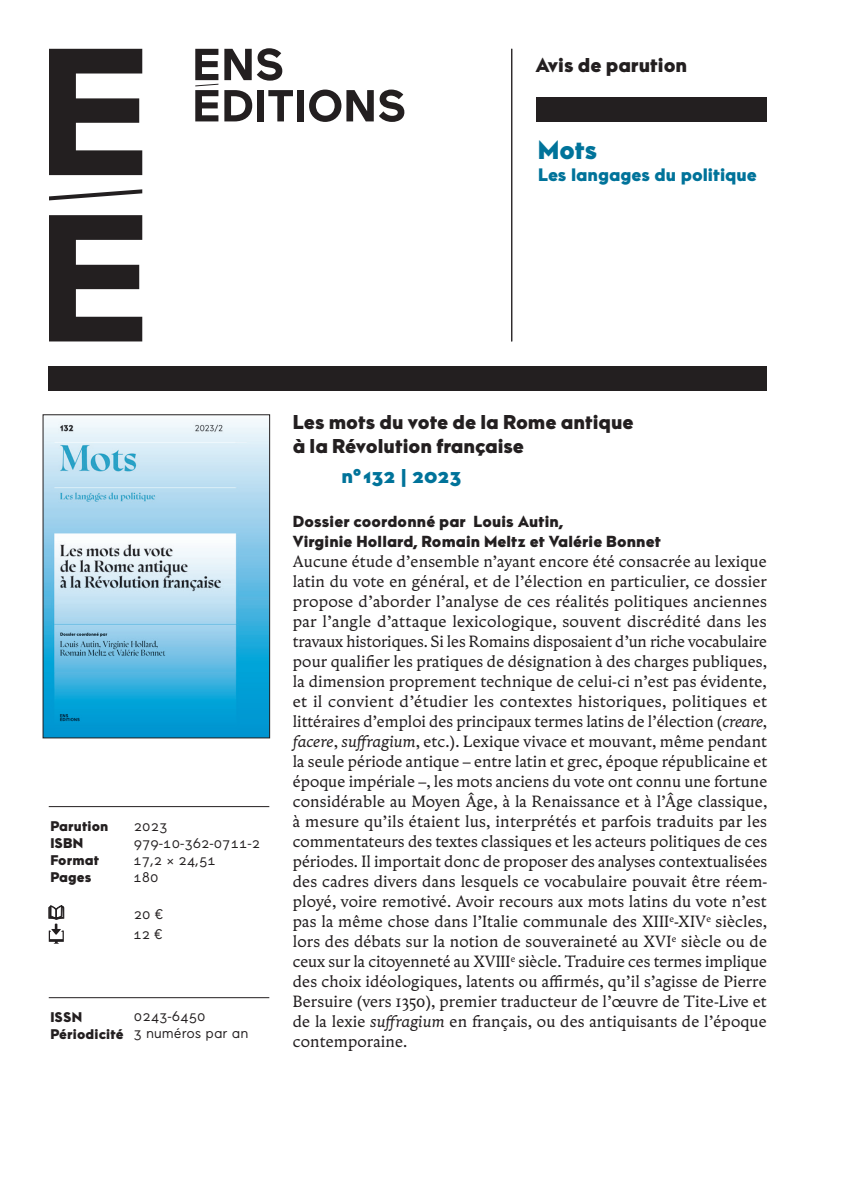
<style>
.page{position:relative;width:842px;height:1191px;background:#fff}
.page>*{position:absolute;margin:0;border:0;box-sizing:border-box;transform-origin:0 0}
.t1{font:26px "Maax ENS Black";color:#00739a}
.t2{font:20px/24px "Maax ENS Black";color:#231f20}
.t3{font:20px "Maax ENS Black";color:#00739a}
.t4{font:18px "Maax ENS Black";color:#00739a}
.t5{font:16px/20px "Zenith ENS400 os 20";letter-spacing:.01em;color:#231f20;text-align:justify}
.t6{font:16px/20px "Maax ENS Black";letter-spacing:.01em;color:#231f20}
.t7{font:14px/17px "Maax ENS";color:#231f20}
.t8{font:14px/17px "Maax ENS Black";letter-spacing:.01em;color:#231f20}
.s1{font-style:italic}
</style>
<div class="page">
<svg style="left:224px;top:48px;width:58px;height:33px"></svg>
<svg style="left:224px;top:90px;width:28px;height:31px"></svg>
<div style="left:257px;top:90px;width:7px;height:31px;background:#231f20"></div>
<svg style="left:268px;top:90px;width:25px;height:31px"></svg>
<div style="left:297px;top:90px;width:7px;height:31px;background:#231f20"></div>
<svg style="left:309px;top:90px;width:95px;height:32px"></svg>
<svg style="left:195px;top:49px;width:23px;height:72px"></svg>
<svg style="left:49px;top:49px;width:93px;height:126px"></svg>
<svg style="left:49px;top:215px;width:93px;height:126px"></svg>
<svg style="left:49px;top:189px;width:93px;height:11px"></svg>
<div style="left:537px;top:98px;width:230px;height:24px;background:#231f20"></div>
<div style="left:49px;top:366px;width:718px;height:24px;background:#231f20"></div>
<hr style="left:49px;top:806px;width:220px;height:1px;background:#231f20">
<hr style="left:49px;top:997px;width:220px;height:1px;background:#231f20">
<svg style="left:49px;top:905px;width:15px;height:38px"></svg>
<hr style="left:511px;top:49px;width:1px;height:292px;background:#231f20">
<img style="left:45px;top:419px;width:223px;height:317px">
<div style="left:43px;top:414px;width:227px;height:324px;border:1px solid #231f20"></div>
<p class="t2" style="left:535px;top:54px;width:153px">Avis de parution</p>
<h1 class="t1" style="left:538px;top:131px;width:61px">Mots</h1>
<p class="t4" style="left:538px;top:162px;width:220px">Les langages du politique</p>
<p class="t8" style="left:50px;top:818px;width:60px">Parution<br>ISBN<br>Format<br>Pages</p>
<p class="t7" style="left:133px;top:818px;width:128px">2023<br>979-10-362-0711-2<br>17,2 x 24,51<br>180</p>
<p class="t7" style="left:133px;top:904px;width:31px;line-height:20px">20 €<br>12 €</p>
<p class="t8" style="left:50px;top:1009px;width:75px">ISSN<br>Périodicité</p>
<p class="t7" style="left:134px;top:1008px;width:116px">0243-6450<br>3 numéros par an</p>
<p class="t2" style="left:293px;top:410px;width:342px">Les mots du vote de la Rome antique à la Révolution française</p>
<p class="t3" style="left:342px;top:461px;width:122px">n° 132 | 2023</p>
<p class="t6" style="left:293px;top:512px;width:370px">Dossier coordonné par Louis Autin,<br>Virginie Hollard, Romain Meltz et Valérie Bonnet</p>
<p class="t5" style="left:293px;top:551px;width:476px">Aucune étude d’ensemble n’ayant encore été consacrée au lexique latin du vote en général, et de l’élection en particulier, ce dossier propose d’aborder l’analyse de ces réalités politiques anciennes par l’angle d’attaque lexicologique, souvent discrédité dans les travaux historiques. Si les Romains disposaient d’un riche vocabulaire pour qualifier les pratiques de désignation à des charges publiques, la dimension proprement technique de celui-ci n’est pas évidente, et il convient d’étudier les contextes historiques, politiques et littéraires d’emploi des principaux termes latins de l’élection (<span class="s1">creare</span>, <span class="s1">facere</span>, <span class="s1">suffragium</span>, etc.). Lexique vivace et mouvant, même pendant la seule période antique – entre latin et grec, époque républicaine et époque impériale –, les mots anciens du vote ont connu une fortune considérable au Moyen Âge, à la Renaissance et à l’Âge classique, à mesure qu’ils étaient lus, interprétés et parfois traduits par les commentateurs des textes classiques et les acteurs politiques de ces périodes. Il importait donc de proposer des analyses contextualisées des cadres divers dans lesquels ce vocabulaire pouvait être réem&shy;ployé, voire remotivé. Avoir recours aux mots latins du vote n’est pas la même chose dans l’Italie communale des XIII<sup>e</sup>-XIV<sup>e</sup> siècles, lors des débats sur la notion de souveraineté au XVI<sup>e</sup> siècle ou de ceux sur la citoyenneté au XVIII<sup>e</sup> siècle. Traduire ces termes implique des choix idéologiques, latents ou affirmés, qu’il s’agisse de Pierre Bersuire (vers 1350), premier traducteur de l’œuvre de Tite-Live et de la lexie <span class="s1">suffragium</span> en français, ou des antiquisants de l’époque contemporaine.</p>
</div>
